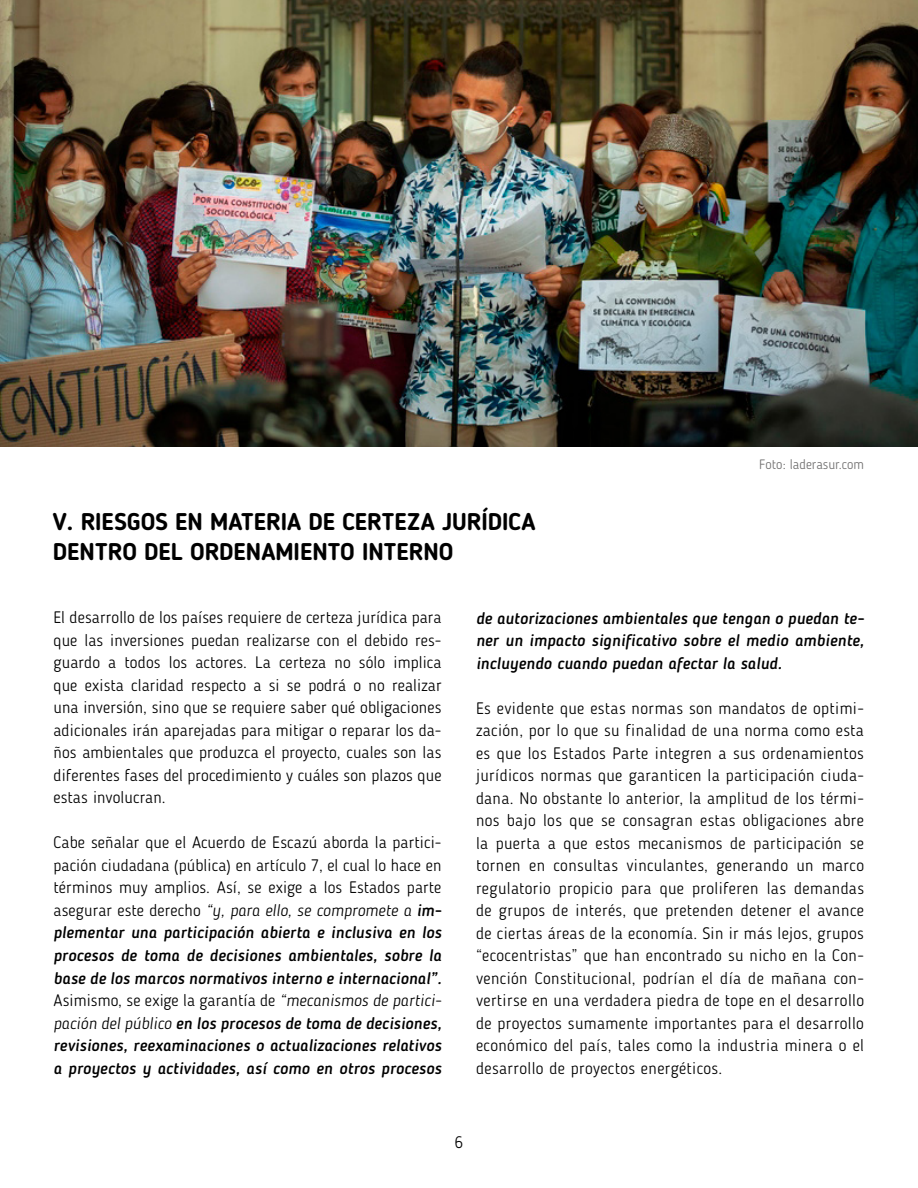
<style>
.page{position:relative;width:918px;height:1188px;background:#fff}
.page>*{position:absolute;margin:0;border:0;box-sizing:border-box;transform-origin:0 0}
.t1{font:700 24px/30px "Blogger Sans";color:#000}
.t2{font:300 16.5px/22.5px "Blogger Sans";letter-spacing:.01em;color:#000;text-align:justify}
.t3{font:italic 500 16.5px/22.5px "Blogger Sans";letter-spacing:.01em;color:#000;text-align:justify}
.t4{font:300 13.5px "Blogger Sans";color:#706f6f}
.s1{font-weight:300;font-style:normal}
.s2{font-weight:300}
</style>
<div class="page">
<img style="left:0;top:0;width:918px;height:446px">
<h1 class="t1" style="left:53px;top:506px;width:484px">V. RIESGOS EN MATERIA DE CERTEZA JURÍDICA<br>DENTRO DEL ORDENAMIENTO INTERNO</h1>
<p class="t4" style="left:759px;top:456px;width:106px">Foto: laderasur.com</p>
<p class="t2" style="left:54px;top:606px;width:390px">El desarrollo de los países requiere de certeza jurídica para que las inversiones puedan realizarse con el debido res&shy;guardo a todos los actores. La certeza no sólo implica que exista claridad respecto a si se podrá o no realizar una inversión, sino que se requiere saber qué obligaciones adicionales irán aparejadas para mitigar o reparar los da&shy;ños ambientales que produzca el proyecto, cuales son las diferentes fases del procedimiento y cuáles son plazos que estas involucran.</p>
<p class="t3" style="left:54px;top:831px;width:390px"><span class="s1">Cabe señalar que el Acuerdo de Escazú aborda la partici&shy;pación ciudadana (pública) en artículo 7, el cual lo hace en términos muy amplios. Así, se exige a los Estados parte asegurar este derecho</span> <span class="s2">“y, para ello, se compromete a</span> im&shy;plementar una participación abierta e inclusiva en los procesos de toma de decisiones ambientales, sobre la base de los marcos normativos interno e internacional”.<br><span class="s1">Asimismo, se exige la garantía de</span> <span class="s2">“mecanismos de partici&shy;pación del público</span> en los procesos de toma de decisiones, revisiones, reexaminaciones o actualizaciones relativos a proyectos y actividades, así como en otros procesos</p>
<p class="t3" style="left:476px;top:606px;width:390px">de autorizaciones ambientales que tengan o puedan te&shy;ner un impacto significativo sobre el medio ambiente, incluyendo cuando puedan afectar la salud.</p>
<p class="t2" style="left:476px;top:697px;width:390px">Es evidente que estas normas son mandatos de optimi&shy;zación, por lo que su finalidad de una norma como esta es que los Estados Parte integren a sus ordenamientos jurídicos normas que garanticen la participación ciuda&shy;dana. No obstante lo anterior, la amplitud de los térmi&shy;nos bajo los que se consagran estas obligaciones abre la puerta a que estos mecanismos de participación se tornen en consultas vinculantes, generando un marco regulatorio propicio para que proliferen las demandas de grupos de interés, que pretenden detener el avance de ciertas áreas de la economía. Sin ir más lejos, grupos “ecocentristas” que han encontrado su nicho en la Con&shy;vención Constitucional, podrían el día de mañana con&shy;vertirse en una verdadera piedra de tope en el desarrollo de proyectos sumamente importantes para el desarrollo económico del país, tales como la industria minera o el desarrollo de proyectos energéticos.</p>
<p class="t2" style="left:455px;top:1131px;width:10px">6</p>
</div>
